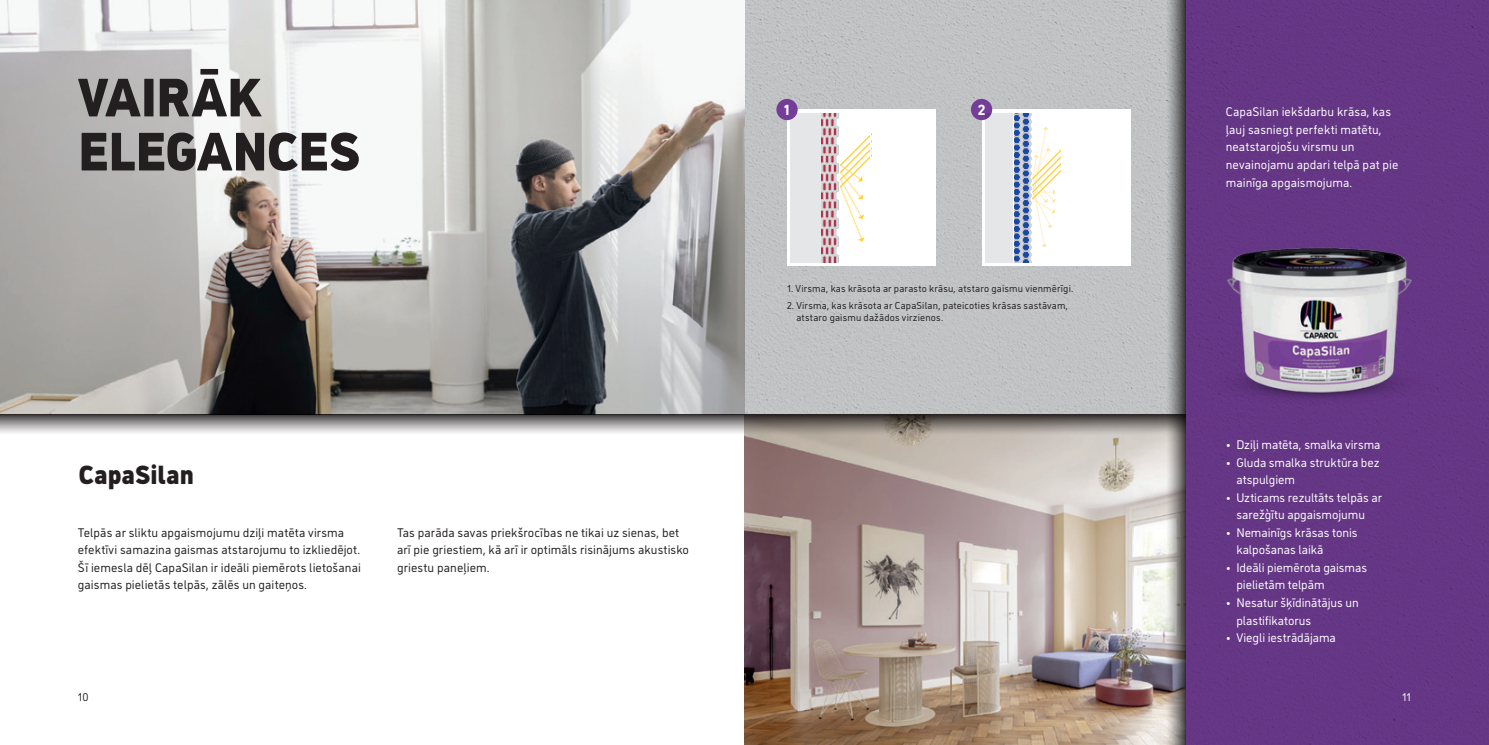
<style>
.page{position:relative;width:1489px;height:745px;background:#fff}
.page>*{position:absolute;margin:0;border:0;box-sizing:border-box;transform-origin:0 0}
.t1{font:900 54px/54px "CAP Elephant";letter-spacing:-.01em;color:#231f20}
.t2{font:900 26.25px "CAP Elephant";color:#231f20}
.t3{font:700 15px "DIN Next LT Pro";color:#fff}
.t4{font:12.5px/17.5px "CAP Elephant";color:#fff}
.t5{font:12.5px/17.5px "CAP Elephant";letter-spacing:.005em;color:#231f20}
.t6{font:11.25px "CAP Elephant";color:#231f20}
.t7{font:11.25px "CAP Elephant";color:#fff}
.t8{font:10px/12px "CAP Elephant";letter-spacing:.02em;color:#231f20}
</style>
<div class="page">
<div style="left:744px;top:0;width:441px;height:414px;background:#c1c3c4"></div>
<svg style="left:0;top:0;width:744px;height:414px"></svg>
<div style="left:1185px;top:0;width:303px;height:744px;background:#653686"></div>
<div style="left:787px;top:109px;width:148px;height:157px;background:#fff"></div>
<div style="left:981px;top:109px;width:149px;height:157px;background:#fff"></div>
<svg style="left:790px;top:113px;width:80px;height:149px"></svg>
<div style="left:776px;top:99px;width:21px;height:21px;background:#743e98;border-radius:50%"></div>
<div style="left:970px;top:99px;width:22px;height:21px;background:#743e98;border-radius:50%"></div>
<img style="left:744px;top:435px;width:420px;height:309px">
<svg style="left:985px;top:113px;width:76px;height:149px"></svg>
<svg style="left:0;top:414px;width:1164px;height:21px;background:#95918f"></svg>
<svg style="left:1164px;top:0;width:21px;height:744px"></svg>
<img style="left:1189px;top:155px;width:260px;height:259px">
<h1 class="t1" style="left:78px;top:71px;width:284px">VAIRĀK<br>ELEGANCES</h1>
<h2 class="t2" style="left:79px;top:459px;width:117px">CapaSilan</h2>
<p class="t5" style="left:78px;top:523px;width:284px">Telpās ar sliktu apgaismojumu dziļi matēta virsma efektīvi samazina gaismas atstarojumu to izkliedējot.<br>Šī iemesla dēļ CapaSilan ir ideāli piemērots lietošanai gaismas pielietās telpās, zālēs un gaiteņos.</p>
<p class="t5" style="left:397px;top:523px;width:293px">Tas parāda savas priekšrocības ne tikai uz sienas, bet arī pie griestiem, kā arī ir optimāls risinājums akustisko griestu paneļiem.</p>
<p class="t3" style="left:782px;top:101px;width:10px">1</p>
<p class="t3" style="left:977px;top:101px;width:10px">2</p>
<p class="t8" style="left:787px;top:282px;width:288px">1. Virsma, kas krāsota ar parasto krāsu, atstaro gaismu vienmērīgi.</p>
<p class="t8" style="left:796px;top:299px;width:273px;text-indent:-9px">2. Virsma, kas krāsota ar CapaSilan, pateicoties krāsas sastāvam, atstaro gaismu dažādos virzienos.</p>
<p class="t4" style="left:1225px;top:103px;width:174px">CapaSilan iekšdarbu krāsa, kas ļauj sasniegt perfekti matētu, neatstarojošu virsmu un nevainojamu apdari telpā pat pie mainīga apgaismojuma.</p>
<p class="t4" style="left:1225px;top:436px;width:156px">• Dziļi matēta, smalka virsma</p>
<p class="t4" style="left:1236px;top:453px;width:145px;text-indent:-11px">• Gluda smalka struktūra bez atspulgiem</p>
<p class="t4" style="left:1225px;top:488px;width:158px;text-align:center">• Uzticams rezultāts telpās ar sarežģītu apgaismojumu</p>
<p class="t4" style="left:1236px;top:523px;width:123px;text-indent:-11px">• Nemainīgs krāsas tonis kalpošanas laikā</p>
<p class="t4" style="left:1236px;top:558px;width:132px;text-indent:-11px">• Ideāli piemērota gaismas pielietām telpām</p>
<p class="t4" style="left:1236px;top:593px;width:124px;text-indent:-11px">• Nesatur šķīdinātājus un plastifikatorus</p>
<p class="t4" style="left:1225px;top:628px;width:112px">• Viegli iestrādājama</p>
<p class="t6" style="left:78px;top:690px;width:12px">10</p>
<p class="t7" style="left:1401px;top:690px;width:10px">11</p>
</div>
